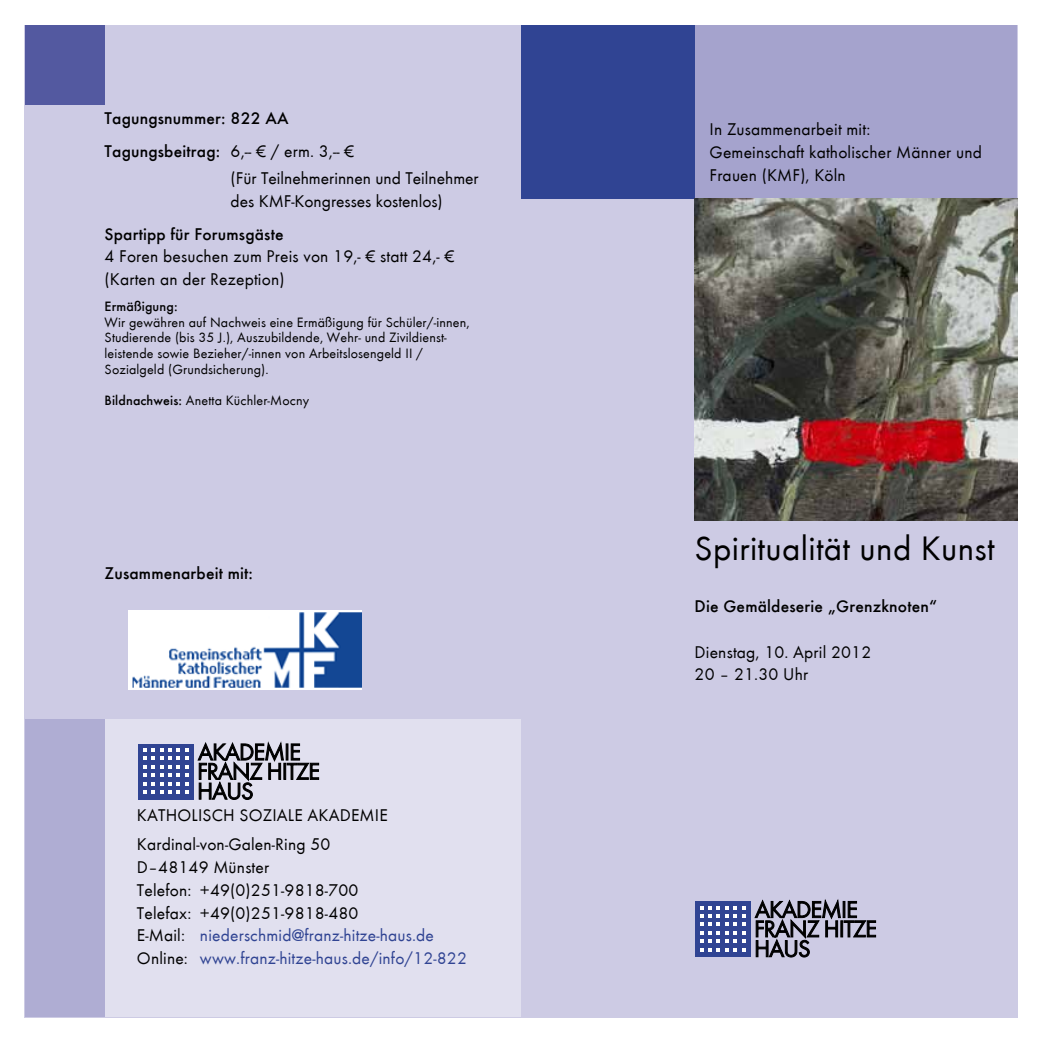
<style>
.page{position:relative;width:1042px;height:1042px;background:#fff}
.page>*{position:absolute;margin:0;border:0;box-sizing:border-box;transform-origin:0 0}
.t1{font:35px "Futura T Boo";letter-spacing:.01em;color:#000}
.t2{font:17.5px/22.8px "Futura T Boo";letter-spacing:.01em;color:#000}
.t3{font:500 17.5px/32.7px "Futura T";letter-spacing:.01em;color:#000}
.t4{font:14px/15.8px "Futura T Boo";letter-spacing:.01em;color:#000}
.t5{font:500 14px "Futura T";letter-spacing:.01em;color:#000}
.s1{font-family:"Futura T Boo";font-weight:400}
.s2{font-family:"Futura T";font-weight:500}
.s3{color:#304493}
</style>
<div class="page">
<div style="left:25px;top:25px;width:496px;height:992px;background:#cdcbe4"></div>
<div style="left:83px;top:718px;width:438px;height:298px;background:#e1e0ef"></div>
<div style="left:25px;top:25px;width:79px;height:79px;background:#5359a0"></div>
<div style="left:25px;top:718px;width:79px;height:298px;background:#afadd3"></div>
<div style="left:521px;top:25px;width:496px;height:992px;background:#cdcbe4"></div>
<div style="left:690px;top:25px;width:327px;height:173px;background:#a5a3cd"></div>
<div style="left:521px;top:25px;width:173px;height:173px;background:#304493"></div>
<div style="left:694px;top:901px;width:56px;height:56px;background:#304493"></div>
<svg style="left:700px;top:906px;width:45px;height:45px"></svg>
<svg style="left:754px;top:899px;width:122px;height:58px"></svg>
<div style="left:138px;top:743px;width:56px;height:56px;background:#304493"></div>
<svg style="left:143px;top:748px;width:46px;height:46px"></svg>
<svg style="left:198px;top:742px;width:121px;height:58px"></svg>
<img style="left:694px;top:198px;width:323px;height:323px">
<img style="left:129px;top:610px;width:232px;height:79px">
<p class="t3" style="left:105px;top:102px;width:251px">Tagungsnummer: 822 AA<br>Tagungsbeitrag: <span class="s1">6,-- € / erm. 3,-- €</span></p>
<p class="t2" style="left:231px;top:167px;width:250px">(Für Teilnehmerinnen und Teilnehmer des KMF-Kongresses kostenlos)</p>
<p class="t3" style="left:105px;top:217px;width:181px">Spartipp für Forumsgäste</p>
<p class="t2" style="left:105px;top:245px;width:351px">4 Foren besuchen zum Preis von 19,- € statt 24,- € (Karten an der Rezeption)</p>
<p class="t5" style="left:105px;top:298px;width:74px">Ermäßigung:</p>
<p class="t4" style="left:105px;top:314px;width:366px">Wir gewähren auf Nachweis eine Ermäßigung für Schüler/-innen, Studierende (bis 35 J.), Auszubildende, Wehr- und Zivildienst&shy;leistende sowie Bezieher/-innen von Arbeitslosengeld II / Sozialgeld (Grundsicherung).</p>
<p class="t4" style="left:105px;top:393px;width:206px"><span class="s2">Bildnachweis:</span> Anetta Küchler-Mocny</p>
<p class="t3" style="left:105px;top:556px;width:150px">Zusammenarbeit mit:</p>
<p class="t2" style="left:137px;top:800px;width:252px;line-height:29.8px">KATHOLISCH SOZIALE AKADEMIE<br>Kardinal-von-Galen-Ring 50</p>
<p class="t2" style="left:137px;top:856px;width:331px">D–48149 Münster<br>Telefon: +49(0)251-9818-700<br>Telefax: +49(0)251-9818-480<br>E-Mail: <span class="s3">niederschmid@franz-hitze-haus.de </span>Online: <span class="s3">www.franz-hitze-haus.de/info/12-822</span></p>
<p class="t2" style="left:709px;top:118px;width:274px">In Zusammenarbeit mit:<br>Gemeinschaft katholischer Männer und<br>Frauen (KMF), Köln</p>
<h1 class="t1" style="left:694px;top:528px;width:301px">Spiritualität und Kunst</h1>
<p class="t3" style="left:694px;top:590px;width:244px">Die Gemäldeserie „Grenzknoten“</p>
<p class="t2" style="left:694px;top:640px;width:178px">Dienstag, 10. April 2012<br>20 – 21.30 Uhr</p>
</div>
